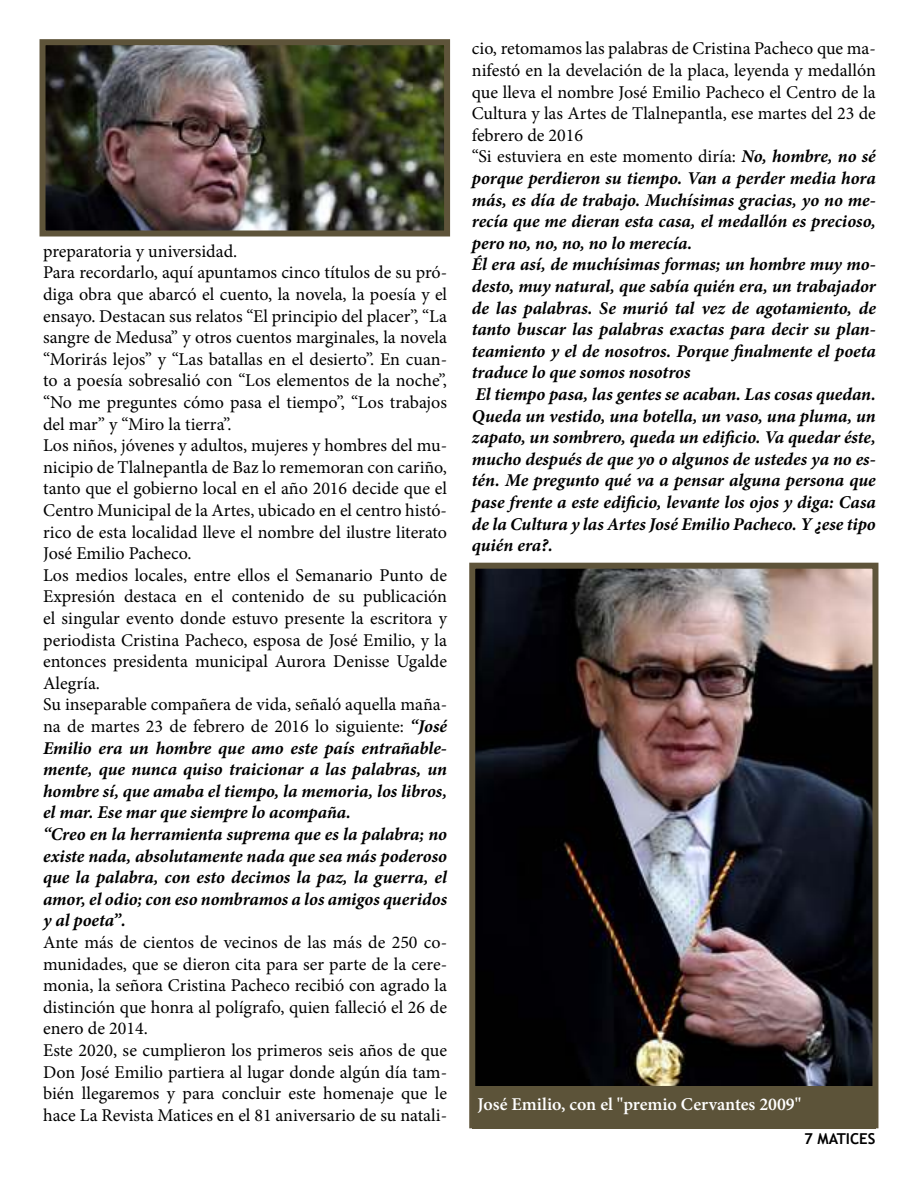
<style>
.page{position:relative;width:918px;height:1188px;background:#fff}
.page>*{position:absolute;margin:0;border:0;box-sizing:border-box;transform-origin:0 0}
.t1{font:18px/21.6px "Minion Pro";color:#000}
.t2{font:italic 700 18px/21.6px "Minion Pro";letter-spacing:-.005em;color:#000}
.t3{font:600 18px "Minion Pro";color:#fff}
.t4{font:700 15px "Trebuchet MS";color:#000}
.s1{font-weight:700;font-style:italic}
.s2{font-weight:400;font-style:normal}
</style>
<div class="page">
<img style="left:476px;top:570px;width:395px;height:516px">
<div style="left:469px;top:563px;width:409px;height:565px;border:6px solid #5e543a"></div>
<img style="left:47px;top:46px;width:396px;height:184px">
<div style="left:40px;top:39px;width:410px;height:198px;border:6px solid #5e543a"></div>
<div style="left:472px;top:1086px;width:404px;height:42px;background:#5c5339"></div>
<p class="t1" style="left:43px;top:242px;width:406px">preparatoria y universidad.<br>Para recordarlo, aquí apuntamos cinco títulos de su pró&shy;diga obra que abarcó el cuento, la novela, la poesía y el ensayo. Destacan sus relatos “El principio del placer”, “La sangre de Medusa” y otros cuentos marginales, la novela “Morirás lejos” y “Las batallas en el desierto”. En cuan&shy;to a poesía sobresalió con “Los elementos de la noche”, “No me preguntes cómo pasa el tiempo”, “Los trabajos del mar” y “Miro la tierra”.<br>Los niños, jóvenes y adultos, mujeres y hombres del mu&shy;nicipio de Tlalnepantla de Baz lo rememoran con cariño, tanto que el gobierno local en el año 2016 decide que el Centro Municipal de la Artes, ubicado en el centro histó&shy;rico de esta localidad lleve el nombre del ilustre literato José Emilio Pacheco.<br>Los medios locales, entre ellos el Semanario Punto de Expresión destaca en el contenido de su publicación el singular evento donde estuvo presente la escritora y periodista Cristina Pacheco, esposa de José Emilio, y la entonces presidenta municipal Aurora Denisse Ugalde Alegría.<br>Su inseparable compañera de vida, señaló aquella maña&shy;na de martes 23 de febrero de 2016 lo siguiente: <span class="s1">“José Emilio era un hombre que amo este país entrañable&shy;mente, que nunca quiso traicionar a las palabras, un hombre sí, que amaba el tiempo, la memoria, los libros, el mar. Ese mar que siempre lo acompaña.<br>“Creo en la herramienta suprema que es la palabra; no existe nada, absolutamente nada que sea más poderoso que la palabra, con esto decimos la paz, la guerra, el amor, el odio; con eso nombramos a los amigos queridos y al poeta”.</span></p>
<p class="t1" style="left:43px;top:933px;width:405px">Ante más de cientos de vecinos de las más de 250 co&shy;munidades, que se dieron cita para ser parte de la cere&shy;monia, la señora Cristina Pacheco recibió con agrado la distinción que honra al polígrafo, quien falleció el 26 de enero de 2014.<br>Este 2020, se cumplieron los primeros seis años de que Don José Emilio partiera al lugar donde algún día tam&shy;bién llegaremos y para concluir este homenaje que le hace La Revista Matices en el 81 aniversario de su natali-</p>
<p class="t2" style="left:472px;top:38px;width:405px"><span class="s2">cio, retomamos las palabras de Cristina Pacheco que ma&shy;nifestó en la develación de la placa, leyenda y medallón que lleva el nombre José Emilio Pacheco el Centro de la Cultura y las Artes de Tlalnepantla, ese martes del 23 de febrero de 2016<br>“Si estuviera en este momento diría:</span> No, hombre, no sé porque perdieron su tiempo. Van a perder media hora más, es día de trabajo. Muchísimas gracias, yo no me&shy;recía que me dieran esta casa, el medallón es precioso, pero no, no, no, no lo merecía.<br>Él era así, de muchísimas formas; un hombre muy mo&shy;desto, muy natural, que sabía quién era, un trabajador de las palabras. Se murió tal vez de agotamiento, de tanto buscar las palabras exactas para decir su plan&shy;teamiento y el de nosotros. Porque finalmente el poeta traduce lo que somos nosotros<br>El tiempo pasa, las gentes se acaban. Las cosas quedan.<br>Queda un vestido, una botella, un vaso, una pluma, un zapato, un sombrero, queda un edificio. Va quedar éste, mucho después de que yo o algunos de ustedes ya no es&shy;tén. Me pregunto qué va a pensar alguna persona que pase frente a este edificio, levante los ojos y diga: Casa de la Cultura y las Artes José Emilio Pacheco. Y ¿ese tipo quién era?.</p>
<p class="t3" style="left:478px;top:1097px;width:325px">José Emilio, con el "premio Cervantes 2009"</p>
<p class="t4" style="left:804px;top:1130px;width:73px">7 MATICES</p>
</div>
